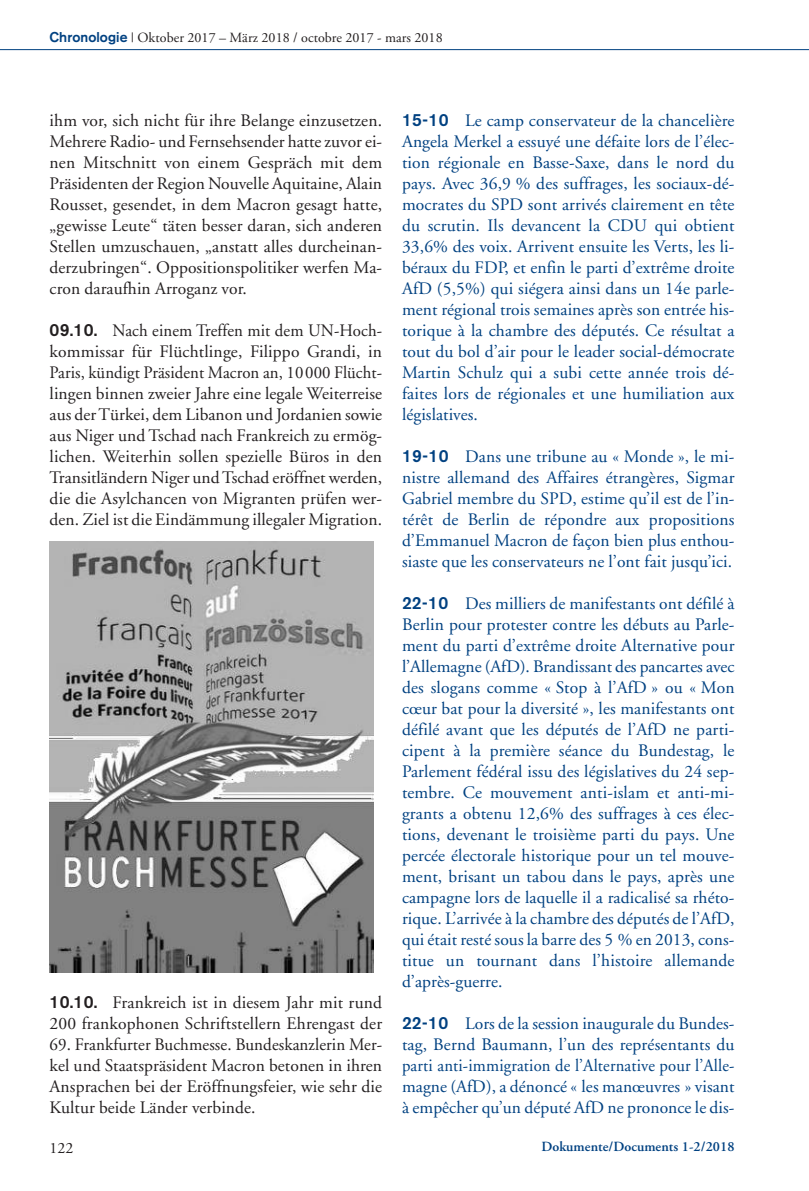
<style>
.page{position:relative;width:809px;height:1191px;background:#fff}
.page>*{position:absolute;margin:0;border:0;box-sizing:border-box;transform-origin:0 0}
.t1{font:17.5px/21px "Adobe Garamond";letter-spacing:.005em;color:#014181;text-align:justify}
.t2{font:17.5px/21px "Adobe Garamond";letter-spacing:.005em;color:#231f20;text-align:justify}
.t3{font:17.5px/21px "Adobe Garamond";letter-spacing:.005em;color:#231f20;text-align:justify;scale:.96 1}
.t4{font:15.75px "Adobe Garamond";color:#231f20}
.t5{font:14px "Adobe Garamond";letter-spacing:.005em;color:#231f20}
.t6{font:600 14px "Adobe Garamond";letter-spacing:.005em;color:#014181}
.s1{font-family:"Akzidenz Grotesk";font-weight:700;color:#014181}
.s2{font-family:"Akzidenz Grotesk BE";font-weight:500}
</style>
<div class="page">
<hr style="left:0;top:49px;width:809px;height:1px;background:#014181">
<img style="left:50px;top:541px;width:323px;height:431px">
<p class="t5" style="left:50px;top:32px;width:394px"><span class="s1">Chronologie</span> | Oktober 2017 – März 2018 / octobre 2017 - mars 2018</p>
<p class="t2" style="left:50px;top:111px;width:334px">ihm vor, sich nicht für ihre Belange einzusetzen.<br>Mehrere Radio- und Fernsehsender hatte zuvor ei&shy;nen Mitschnitt von einem Gespräch mit dem Präsidenten der Region Nouvelle Aquitaine, Alain Rousset, gesendet, in dem Macron gesagt hatte, „gewisse Leute“ täten besser daran, sich anderen Stellen umzuschauen, „anstatt alles durcheinan&shy;derzubringen“. Oppositionspolitiker werfen Ma&shy;cron daraufhin Arroganz vor.</p>
<p class="t3" style="left:50px;top:321px;width:348px"><span class="s2">09.10.</span> Nach einem Treffen mit dem UN-Hoch&shy;kommissar für Flüchtlinge, Filippo Grandi, in Paris, kündigt Präsident Macron an, 10000 Flücht&shy;lingen binnen zweier Jahre eine legale Weiterreise aus derTürkei, dem Libanon und Jordanien sowie aus Niger und Tschad nach Frankreich zu ermög&shy;lichen. Weiterhin sollen spezielle Büros in den Transitländern Niger undTschad eröffnet werden, die die Asylchancen von Migranten prüfen wer&shy;den. Ziel ist die Eindämmung illegaler Migration.</p>
<p class="t2" style="left:50px;top:993px;width:334px"><span class="s2">10.10.</span> Frankreich ist in diesem Jahr mit rund<br>200 frankophonen Schriftstellern Ehrengast der</p>
<p class="t2" style="left:50px;top:1035px;width:334px">69. Frankfurter Buchmesse. Bundeskanzlerin Mer&shy;kel und Staatspräsident Macron betonen in ihren Ansprachen bei der Eröffnungsfeier, wie sehr die Kultur beide Länder verbinde.</p>
<p class="t1" style="left:402px;top:111px;width:334px"><span class="s2">15-10</span> Le camp conservateur de la chancelière Angela Merkel a essuyé une défaite lors de l’élec&shy;tion régionale en Basse-Saxe, dans le nord du pays. Avec 36,9 % des suffrages, les sociaux-dé&shy;mocrates du SPD sont arrivés clairement en tête du scrutin. Ils devancent la CDU qui obtient 33,6% des voix. Arrivent ensuite les Verts, les li&shy;béraux du FDP, et enfin le parti d’extrême droite AfD (5,5%) qui siégera ainsi dans un 14e parle&shy;ment régional trois semaines après son entrée his&shy;torique à la chambre des députés. Ce résultat a tout du bol d’air pour le leader social-démocrate Martin Schulz qui a subi cette année trois dé&shy;faites lors de régionales et une humiliation aux législatives.</p>
<p class="t1" style="left:402px;top:447px;width:334px"><span class="s2">19-10</span> Dans une tribune au « Monde », le mi&shy;nistre allemand des Affaires étrangères, Sigmar Gabriel membre du SPD, estime qu’il est de l’in&shy;térêt de Berlin de répondre aux propositions d’Emmanuel Macron de façon bien plus enthou&shy;siaste que les conservateurs ne l’ont fait jusqu’ici.</p>
<p class="t1" style="left:402px;top:594px;width:334px"><span class="s2">22-10</span> Des milliers de manifestants ont défilé à Berlin pour protester contre les débuts au Parle&shy;ment du parti d’extrême droite Alternative pour l’Allemagne (AfD). Brandissant des pancartes avec des slogans comme « Stop à l’AfD » ou « Mon cœur bat pour la diversité », les manifestants ont défilé avant que les députés de l’AfD ne parti&shy;cipent à la première séance du Bundestag, le Parlement fédéral issu des législatives du 24 sep&shy;tembre. Ce mouvement anti-islam et anti-mi&shy;grants a obtenu 12,6% des suffrages à ces élec&shy;tions, devenant le troisième parti du pays. Une percée électorale historique pour un tel mouve&shy;ment, brisant un tabou dans le pays, après une campagne lors de laquelle il a radicalisé sa rhéto&shy;rique. L’arrivée à la chambre des députés de l’AfD, qui était resté sous la barre des 5 % en 2013, cons&shy;titue un tournant dans l’histoire allemande d’après-guerre.</p>
<p class="t1" style="left:402px;top:1014px;width:334px"><span class="s2">22-10</span> Lors de la session inaugurale du Bundes&shy;tag, Bernd Baumann, l’un des représentants du parti anti-immigration de l’Alternative pour l’Alle&shy;magne (AfD), a dénoncé « les manœuvres » visant à empêcher qu’un député AfD ne prononce le dis-</p>
<p class="t4" style="left:50px;top:1141px;width:25px">122</p>
<p class="t6" style="left:541px;top:1141px;width:194px">Dokumente/Documents 1-2/2018</p>
</div>
